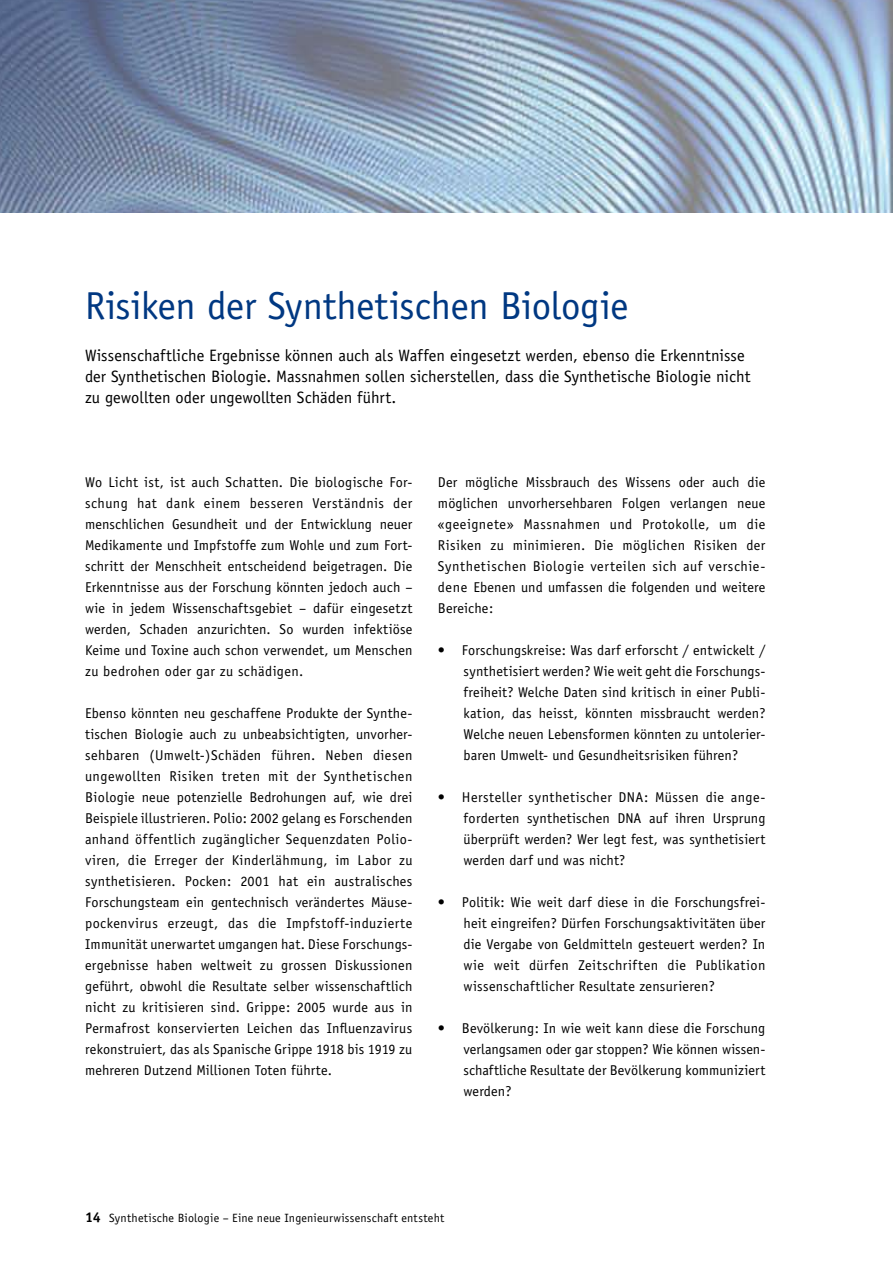
<style>
.page{position:relative;width:893px;height:1263px;background:#fff}
.page>*{position:absolute;margin:0;border:0;box-sizing:border-box;transform-origin:0 0}
.t1{font:39px "Officina Sans";letter-spacing:-.01em;color:#003882}
.t2{font:16.5px/21px "Officina Sans";color:#000}
.t3{font:14.25px/21px "Officina Sans";letter-spacing:.01em;color:#000;text-align:justify}
.t4{font:12px "Officina Sans";letter-spacing:.015em;color:#000}
.s1{font-weight:700;font-size:14.25px}
</style>
<div class="page">
<img style="left:0;top:0;width:893px;height:213px">
<h1 class="t1" style="left:85px;top:283px;width:545px">Risiken der Synthetischen Biologie</h1>
<p class="t2" style="left:85px;top:345px;width:667px">Wissenschaftliche Ergebnisse können auch als Waffen eingesetzt werden, ebenso die Erkenntnisse der Synthetischen Biologie. Massnahmen sollen sicherstellen, dass die Synthetische Biologie nicht zu gewollten oder ungewollten Schäden führt.</p>
<p class="t3" style="left:85px;top:471px;width:329px">Wo Licht ist, ist auch Schatten. Die biologische For&shy;schung hat dank einem besseren Verständnis der menschlichen Gesundheit und der Entwicklung neuer Medikamente und Impfstoffe zum Wohle und zum Fort&shy;schritt der Menschheit entscheidend beigetragen. Die Erkenntnisse aus der Forschung könnten jedoch auch – wie in jedem Wissenschaftsgebiet – dafür eingesetzt werden, Schaden anzurichten. So wurden infektiöse Keime und Toxine auch schon verwendet, um Menschen zu bedrohen oder gar zu schädigen.</p>
<p class="t3" style="left:85px;top:702px;width:329px">Ebenso könnten neu geschaffene Produkte der Synthe&shy;tischen Biologie auch zu unbeabsichtigten, unvorher&shy;sehbaren (Umwelt-)Schäden führen. Neben diesen ungewollten Risiken treten mit der Synthetischen Biologie neue potenzielle Bedrohungen auf, wie drei Beispiele illustrieren. Polio: 2002 gelang es Forschenden anhand öffentlich zugänglicher Sequenzdaten Polio&shy;viren, die Erreger der Kinderlähmung, im Labor zu synthetisieren. Pocken: 2001 hat ein australisches Forschungsteam ein gentechnisch verändertes Mäuse&shy;pockenvirus erzeugt, das die Impfstoff-induzierte Immunität unerwartet umgangen hat. Diese Forschungs&shy;ergebnisse haben weltweit zu grossen Diskussionen geführt, obwohl die Resultate selber wissenschaftlich nicht zu kritisieren sind. Grippe: 2005 wurde aus in Permafrost konservierten Leichen das Influenzavirus rekonstruiert, das als Spanische Grippe 1918 bis 1919 zu mehreren Dutzend Millionen Toten führte.</p>
<p class="t3" style="left:438px;top:471px;width:329px">Der mögliche Missbrauch des Wissens oder auch die möglichen unvorhersehbaren Folgen verlangen neue «geeignete» Massnahmen und Protokolle, um die Risiken zu minimieren. Die möglichen Risiken der Synthetischen Biologie verteilen sich auf verschie&shy;dene Ebenen und umfassen die folgenden und weitere Bereiche:</p>
<p class="t3" style="left:463px;top:639px;width:303px;text-indent:-26px">• Forschungskreise: Was darf erforscht / entwickelt / synthetisiert werden? Wie weit geht die Forschungs&shy;freiheit? Welche Daten sind kritisch in einer Publi&shy;kation, das heisst, könnten missbraucht werden?<br>Welche neuen Lebensformen könnten zu untolerier&shy;baren Umwelt- und Gesundheitsrisiken führen?</p>
<p class="t3" style="left:463px;top:786px;width:303px;text-indent:-26px">• Hersteller synthetischer DNA: Müssen die ange&shy;forderten synthetischen DNA auf ihren Ursprung überprüft werden? Wer legt fest, was synthetisiert werden darf und was nicht?</p>
<p class="t3" style="left:463px;top:892px;width:303px;text-indent:-26px">• Politik: Wie weit darf diese in die Forschungsfrei&shy;heit eingreifen? Dürfen Forschungsaktivitäten über die Vergabe von Geldmitteln gesteuert werden? In wie weit dürfen Zeitschriften die Publikation wissenschaftlicher Resultate zensurieren?</p>
<p class="t3" style="left:463px;top:1018px;width:303px;text-indent:-26px">• Bevölkerung: In wie weit kann diese die Forschung verlangsamen oder gar stoppen? Wie können wissen&shy;schaftliche Resultate der Bevölkerung kommuniziert werden?</p>
<p class="t4" style="left:85px;top:1211px;width:361px"><span class="s1">14</span> Synthetische Biologie – Eine neue Ingenieurwissenschaft entsteht</p>
</div>
